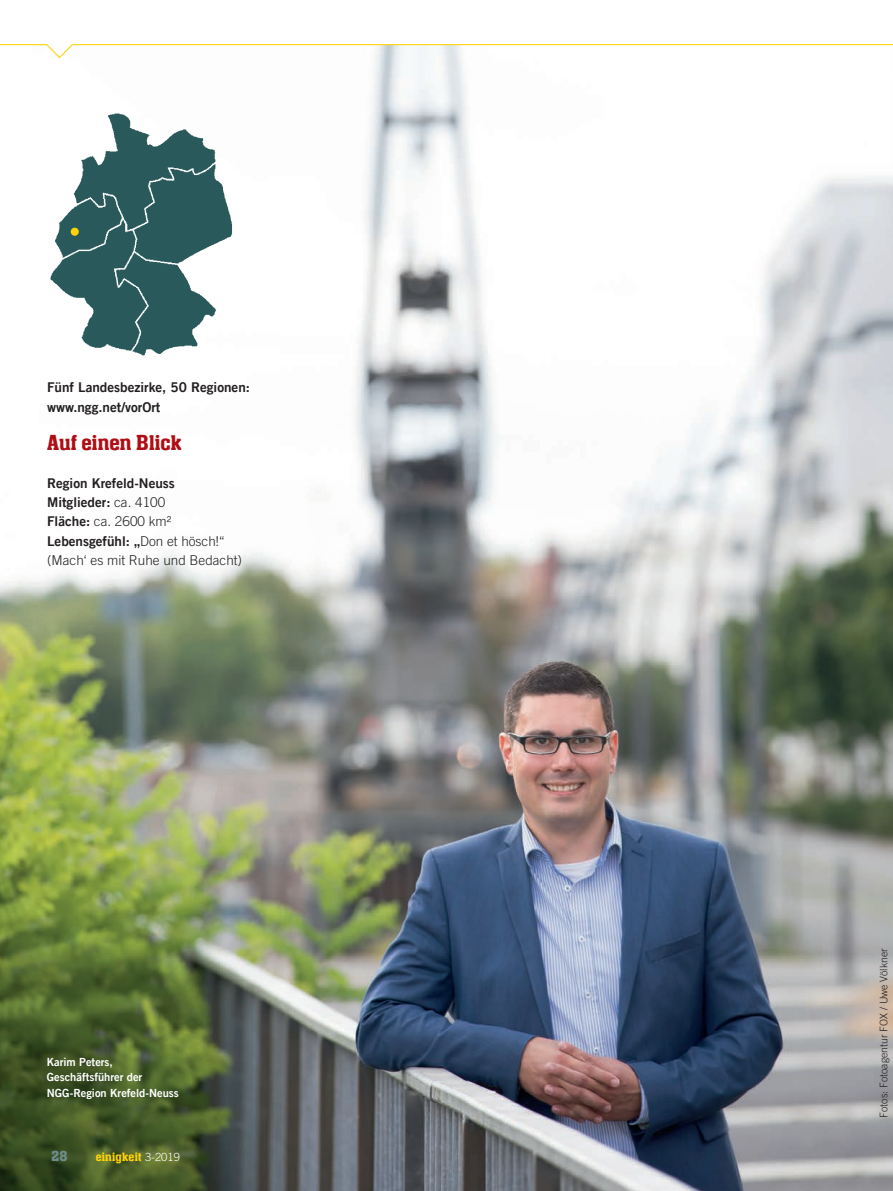
<style>
.page{position:relative;width:893px;height:1191px;background:#fff}
.page>*{position:absolute;margin:0;border:0;box-sizing:border-box;transform-origin:0 0}
.t1{font:500 22.5px "Aachen Pro";color:#b00d15}
.t2{font:500 15px "Aachen Pro";color:#6d8c8c}
.t3{font:13.5px/19.2px "Trade Gothic LT Com Bd 2";color:#231f20}
.t4{font:300 13.5px "Trade Gothic LT Com";color:#231f20}
.t5{font:500 12.75px "Aachen Pro";letter-spacing:.02em;color:#fed304}
.t6{font:11.25px/15.9px "Trade Gothic LT Com Bd 2";color:#fff}
.t7{font:300 10.5px "Trade Gothic LT Com";color:#231f20}
.s1{font-family:"Trade Gothic LT Com";font-weight:300}
.s2{font-family:"Trade Gothic LT Com Bd 2";font-weight:400}
.s3{font-family:"Trade Gothic LT Com";font-weight:300;font-size:11.25px;color:#fff}
</style>
<div class="page">
<img style="left:0;top:59px;width:893px;height:1132px">
<svg style="left:0;top:44px;width:893px;height:15px"></svg>
<img style="left:47px;top:112px;width:204px;height:246px">
<div style="left:71px;top:228px;width:8px;height:8px;background:#fed304;border-radius:50%"></div>
<p class="t3" style="left:47px;top:378px;width:204px">Fünf Landesbezirke, 50 Regionen: www.ngg.net/vorOrt</p>
<h1 class="t1" style="left:47px;top:430px;width:136px">Auf einen Blick</h1>
<p class="t3" style="left:47px;top:473px;width:129px">Region Krefeld-Neuss<br>Mitglieder: <span class="s1">ca. 4100</span></p>
<p class="t4" style="left:47px;top:513px;width:126px"><span class="s2">Fläche:</span> ca. 2600 km²</p>
<p class="t3" style="left:47px;top:531px;width:179px">Lebensgefühl: „<span class="s1">Don et hösch!“</span></p>
<p class="t4" style="left:47px;top:552px;width:197px">(Mach‘ es mit Ruhe und Bedacht)</p>
<p class="t6" style="left:47px;top:1053px;width:134px">Karim Peters,<br>Geschäftsführer der<br>NGG-Region Krefeld-Neuss</p>
<p class="t2" style="left:52px;top:1148px;width:17px">28</p>
<p class="t5" style="left:96px;top:1150px;width:86px">einigkeit <span class="s3">3-2019</span></p>
<p class="t7" style="left:877px;top:1117px;width:171px;rotate:-90deg">Fotos: Fotoagentur FOX / Uwe Völkner</p>
</div>
